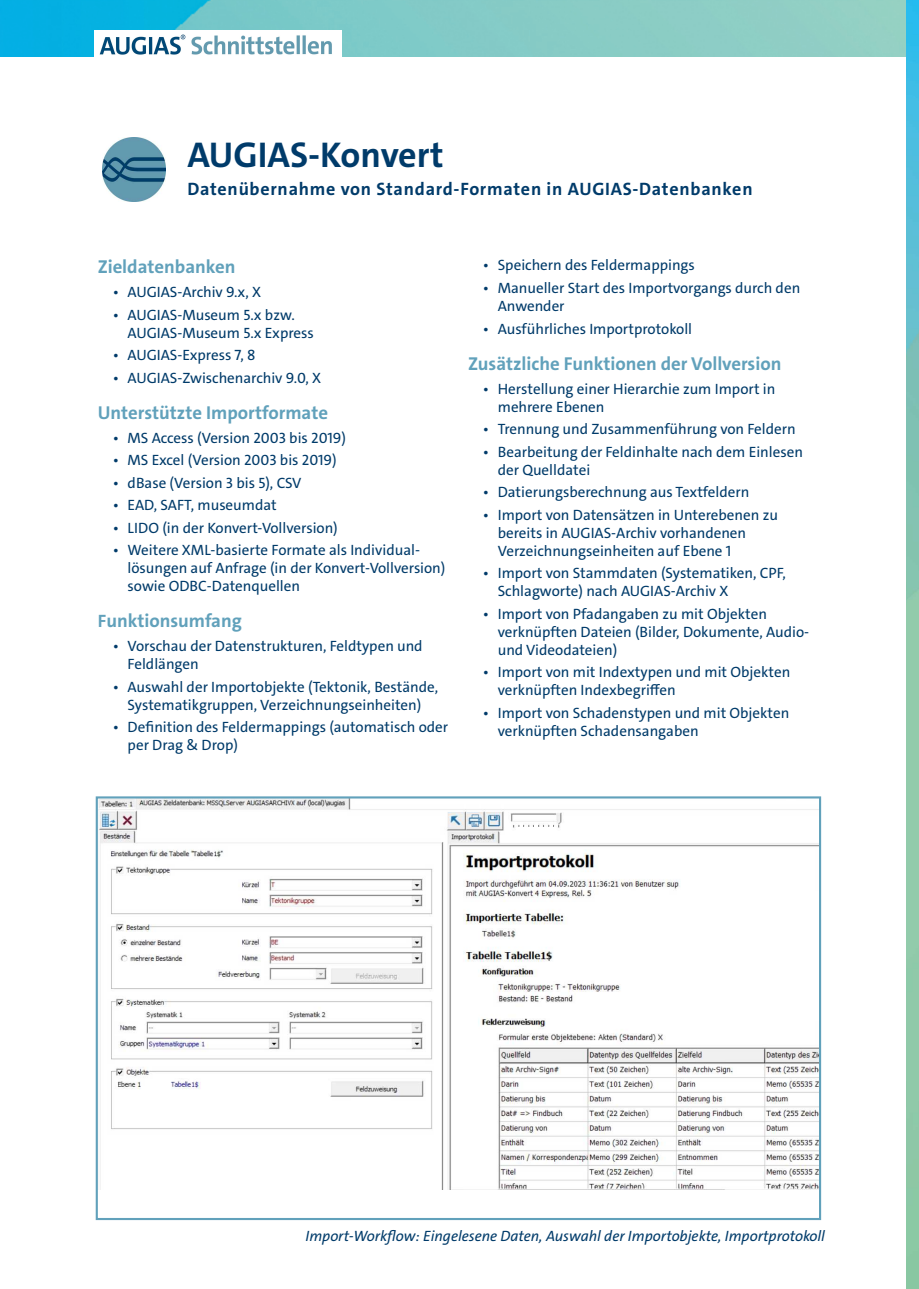
<style>
.page{position:relative;width:919px;height:1289px;background:#fff}
.page>*{position:absolute;margin:0;border:0;box-sizing:border-box;transform-origin:0 0}
.t1{font:700 36px "The Sans C4 s";color:#003b6a}
.t2{font:700 18.75px "The Sans C4 s";color:#61a1bb}
.t3{font:700 18px "The Sans C4 s";letter-spacing:.04em;color:#003b6a}
.t4{font:15px/18px "The Sans C4 s";color:#003b6a}
.t5{font:italic 15px "The Sans C4 s";letter-spacing:-.005em;color:#003b6a}
.s1{font-size:18px}
</style>
<div class="page">
<img style="left:0;top:0;width:906px;height:57px">
<img style="left:906px;top:0;width:12px;height:1288px">
<img style="left:102px;top:138px;width:64px;height:64px">
<img style="left:99px;top:799px;width:719px;height:390px">
<div style="left:96px;top:796px;width:725px;height:423px;border:2px solid #61a1bb"></div>
<div style="left:94px;top:30px;width:247px;height:28px;background:#fff"></div>
<img style="left:100px;top:34px;width:232px;height:21px">
<h1 class="t1" style="left:187px;top:131px;width:258px">AUGIAS-Konvert</h1>
<p class="t3" style="left:187px;top:178px;width:566px">Datenübernahme von Standard-Formaten in AUGIAS-Datenbanken</p>
<p class="t2" style="left:98px;top:255px;width:139px">Zieldatenbanken</p>
<p class="t4" style="left:113px;top:283px;width:150px">• AUGIAS-Archiv 9.x, X</p>
<p class="t4" style="left:128px;top:306px;width:188px;text-indent:-15px">• AUGIAS-Museum 5.x bzw.<br>AUGIAS-Museum 5.x Express</p>
<p class="t4" style="left:113px;top:346px;width:144px">• AUGIAS-Express 7, 8</p>
<p class="t4" style="left:113px;top:369px;width:210px">• AUGIAS-Zwischenarchiv 9.0, X</p>
<p class="t2" style="left:98px;top:400px;width:232px">Unterstützte Importformate</p>
<p class="t4" style="left:113px;top:429px;width:235px">• MS Access (Version 2003 bis 2019)</p>
<p class="t4" style="left:113px;top:451px;width:225px">• MS Excel (Version 2003 bis 2019)</p>
<p class="t4" style="left:113px;top:474px;width:190px">• dBase (Version 3 bis 5), CSV</p>
<p class="t4" style="left:113px;top:496px;width:165px">• EAD, SAFT, museumdat</p>
<p class="t4" style="left:113px;top:519px;width:226px">• LIDO (in der Konvert-Vollversion)</p>
<p class="t4" style="left:128px;top:541px;width:319px;text-indent:-15px">• Weitere XML-basierte Formate als Individual&shy;lösungen auf Anfrage (in der Konvert-Vollversion) sowie ODBC-Datenquellen</p>
<p class="t2" style="left:98px;top:609px;width:145px"><span class="s1">F</span>unktionsumfang</p>
<p class="t4" style="left:128px;top:637px;width:296px;text-indent:-15px">• Vorschau der Datenstrukturen, Feldtypen und<br>Feldlängen</p>
<p class="t4" style="left:113px;top:678px;width:327px;text-align:center">• Auswahl der Importobjekte (Tektonik, Bestände,<br>Systematikgruppen, Verzeichnungseinheiten)</p>
<p class="t4" style="left:128px;top:718px;width:322px;text-indent:-15px">• Definition des Feldermappings (automatisch oder per Drag &amp; Drop)</p>
<p class="t4" style="left:483px;top:256px;width:213px">• Speichern des Feldermappings</p>
<p class="t4" style="left:497px;top:279px;width:304px;text-indent:-15px">• Manueller Start des Importvorgangs durch den<br>Anwender</p>
<p class="t4" style="left:483px;top:319px;width:211px">• Ausführliches Importprotokoll</p>
<p class="t2" style="left:468px;top:351px;width:315px">Zusätzliche Funktionen der Vollversion</p>
<p class="t4" style="left:497px;top:379px;width:279px;text-indent:-15px">• Herstellung einer Hierarchie zum Import in mehrere Ebenen</p>
<p class="t4" style="left:483px;top:420px;width:314px">• Trennung und Zusammenführung von Feldern</p>
<p class="t4" style="left:497px;top:442px;width:307px;text-indent:-15px">• Bearbeitung der Feldinhalte nach dem Einlesen der Quelldatei</p>
<p class="t4" style="left:483px;top:483px;width:268px">• Datierungsberechnung aus Textfeldern</p>
<p class="t4" style="left:497px;top:505px;width:282px;text-indent:-15px">• Import von Datensätzen in Unterebenen zu bereits in AUGIAS-Archiv vorhandenen<br>Verzeichnungseinheiten auf Ebene 1</p>
<p class="t4" style="left:497px;top:564px;width:289px;text-indent:-15px">• Import von Stammdaten (Systematiken, CPF,<br>Schlagworte) nach AUGIAS-Archiv X</p>
<p class="t4" style="left:497px;top:604px;width:313px;text-indent:-15px">• Import von Pfadangaben zu mit Objekten verknüpften Dateien (Bilder, Dokumente, Audio&shy;und Videodateien)</p>
<p class="t4" style="left:497px;top:663px;width:294px;text-indent:-15px">• Import von mit Indextypen und mit Objekten verknüpften Indexbegriffen</p>
<p class="t4" style="left:497px;top:703px;width:293px;text-indent:-15px">• Import von Schadenstypen und mit Objekten verknüpften Schadensangaben</p>
<p class="t5" style="left:305px;top:1226px;width:521px">Import-Workflow: Eingelesene Daten, Auswahl der Importobjekte, Importprotokoll</p>
</div>
